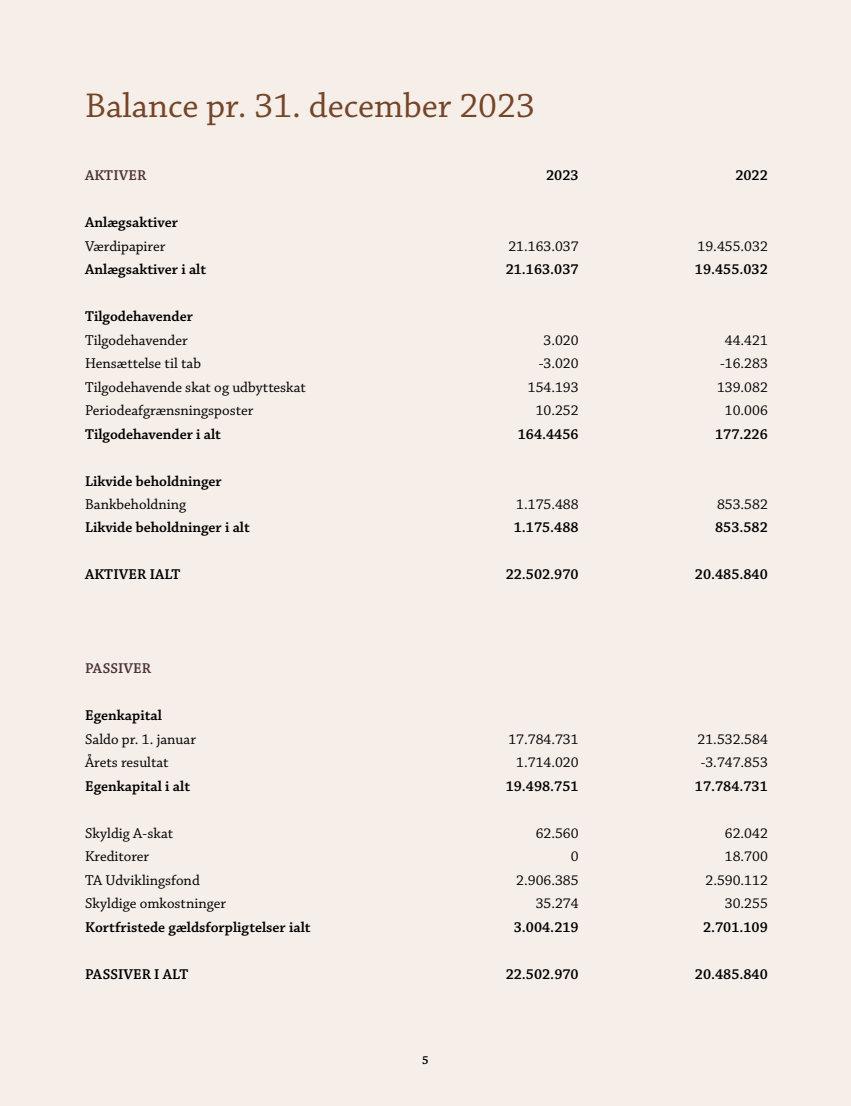
<style>
.page{position:relative;width:851px;height:1106px;background:#fff}
.page>*{position:absolute;margin:0;border:0;box-sizing:border-box;transform-origin:0 0}
.t1{font:36px "Chaparral Pro";color:#754527}
.t2{font:15px "Chaparral Pro";color:#000}
.t3{font:600 15px "Chaparral Pro";color:#000}
.t4{font:600 15px "Chaparral Pro";letter-spacing:.005em;color:#4e3337}
.t5{font:600 12px "Chaparral Pro";color:#000}
</style>
<div class="page">
<div style="left:0;top:0;width:850px;height:1106px;background:#f5eee9"></div>
<h1 class="t1" style="left:85px;top:86px;width:451px">Balance pr. 31. december 2023</h1>
<p class="t4" style="left:85px;top:167px;width:63px">AKTIVER</p>
<p class="t3" style="left:546px;top:167px;width:34px">2023</p>
<p class="t3" style="left:735px;top:167px;width:34px">2022</p>
<p class="t3" style="left:85px;top:214px;width:94px">Anlægsaktiver</p>
<p class="t2" style="left:85px;top:237px;width:82px">Værdipapirer</p>
<p class="t2" style="left:508px;top:237px;width:72px">21.163.037</p>
<p class="t2" style="left:697px;top:237px;width:72px">19.455.032</p>
<p class="t3" style="left:85px;top:261px;width:123px">Anlægsaktiver i alt</p>
<p class="t3" style="left:505px;top:261px;width:74px">21.163.037</p>
<p class="t3" style="left:694px;top:261px;width:74px">19.455.032</p>
<p class="t3" style="left:85px;top:308px;width:109px">Tilgodehavender</p>
<p class="t2" style="left:85px;top:331px;width:104px">Tilgodehavender</p>
<p class="t2" style="left:543px;top:331px;width:37px">3.020</p>
<p class="t2" style="left:724px;top:331px;width:44px">44.421</p>
<p class="t2" style="left:85px;top:355px;width:117px">Hensættelse til tab</p>
<p class="t2" style="left:538px;top:355px;width:41px">-3.020</p>
<p class="t2" style="left:720px;top:355px;width:49px">-16.283</p>
<p class="t2" style="left:85px;top:378px;width:222px">Tilgodehavende skat og udbytteskat</p>
<p class="t2" style="left:527px;top:378px;width:52px">154.193</p>
<p class="t2" style="left:716px;top:378px;width:52px">139.082</p>
<p class="t2" style="left:85px;top:402px;width:170px">Periodeafgrænsningsposter</p>
<p class="t2" style="left:535px;top:402px;width:44px">10.252</p>
<p class="t2" style="left:724px;top:402px;width:44px">10.006</p>
<p class="t3" style="left:85px;top:425px;width:137px">Tilgodehavender i alt</p>
<p class="t3" style="left:517px;top:425px;width:62px">164.4456</p>
<p class="t3" style="left:715px;top:425px;width:54px">177.226</p>
<p class="t3" style="left:85px;top:472px;width:138px">Likvide beholdninger</p>
<p class="t2" style="left:85px;top:496px;width:102px">Bankbeholdning</p>
<p class="t2" style="left:516px;top:496px;width:64px">1.175.488</p>
<p class="t2" style="left:716px;top:496px;width:52px">853.582</p>
<p class="t3" style="left:85px;top:519px;width:166px">Likvide beholdninger i alt</p>
<p class="t3" style="left:513px;top:519px;width:66px">1.175.488</p>
<p class="t3" style="left:715px;top:519px;width:54px">853.582</p>
<p class="t3" style="left:85px;top:566px;width:97px">AKTIVER IALT</p>
<p class="t3" style="left:505px;top:566px;width:74px">22.502.970</p>
<p class="t3" style="left:694px;top:566px;width:74px">20.485.840</p>
<p class="t4" style="left:85px;top:660px;width:67px">PASSIVER</p>
<p class="t3" style="left:85px;top:707px;width:78px">Egenkapital</p>
<p class="t2" style="left:85px;top:730px;width:112px">Saldo pr. 1. januar</p>
<p class="t2" style="left:508px;top:730px;width:72px">17.784.731</p>
<p class="t2" style="left:697px;top:730px;width:72px">21.532.584</p>
<p class="t2" style="left:85px;top:754px;width:85px">Årets resultat</p>
<p class="t2" style="left:516px;top:754px;width:64px">1.714.020</p>
<p class="t2" style="left:700px;top:754px;width:69px">-3.747.853</p>
<p class="t3" style="left:85px;top:777px;width:106px">Egenkapital i alt</p>
<p class="t3" style="left:505px;top:777px;width:74px">19.498.751</p>
<p class="t3" style="left:694px;top:777px;width:74px">17.784.731</p>
<p class="t2" style="left:85px;top:824px;width:90px">Skyldig A-skat</p>
<p class="t2" style="left:535px;top:824px;width:44px">62.560</p>
<p class="t2" style="left:724px;top:824px;width:44px">62.042</p>
<p class="t2" style="left:85px;top:848px;width:66px">Kreditorer</p>
<p class="t2" style="left:570px;top:848px;width:9px">0</p>
<p class="t2" style="left:724px;top:848px;width:44px">18.700</p>
<p class="t2" style="left:85px;top:871px;width:116px">TA Udviklingsfond</p>
<p class="t2" style="left:516px;top:871px;width:64px">2.906.385</p>
<p class="t2" style="left:705px;top:871px;width:64px">2.590.112</p>
<p class="t2" style="left:85px;top:895px;width:142px">Skyldige omkostninger</p>
<p class="t2" style="left:535px;top:895px;width:44px">35.274</p>
<p class="t2" style="left:724px;top:895px;width:44px">30.255</p>
<p class="t3" style="left:85px;top:918px;width:227px">Kortfristede gældsforpligtelser ialt</p>
<p class="t3" style="left:513px;top:918px;width:66px">3.004.219</p>
<p class="t3" style="left:703px;top:918px;width:66px">2.701.109</p>
<p class="t3" style="left:85px;top:965px;width:105px">PASSIVER I ALT</p>
<p class="t3" style="left:505px;top:965px;width:74px">22.502.970</p>
<p class="t3" style="left:694px;top:965px;width:74px">20.485.840</p>
<p class="t5" style="left:422px;top:1053px;width:8px">5</p>
</div>
